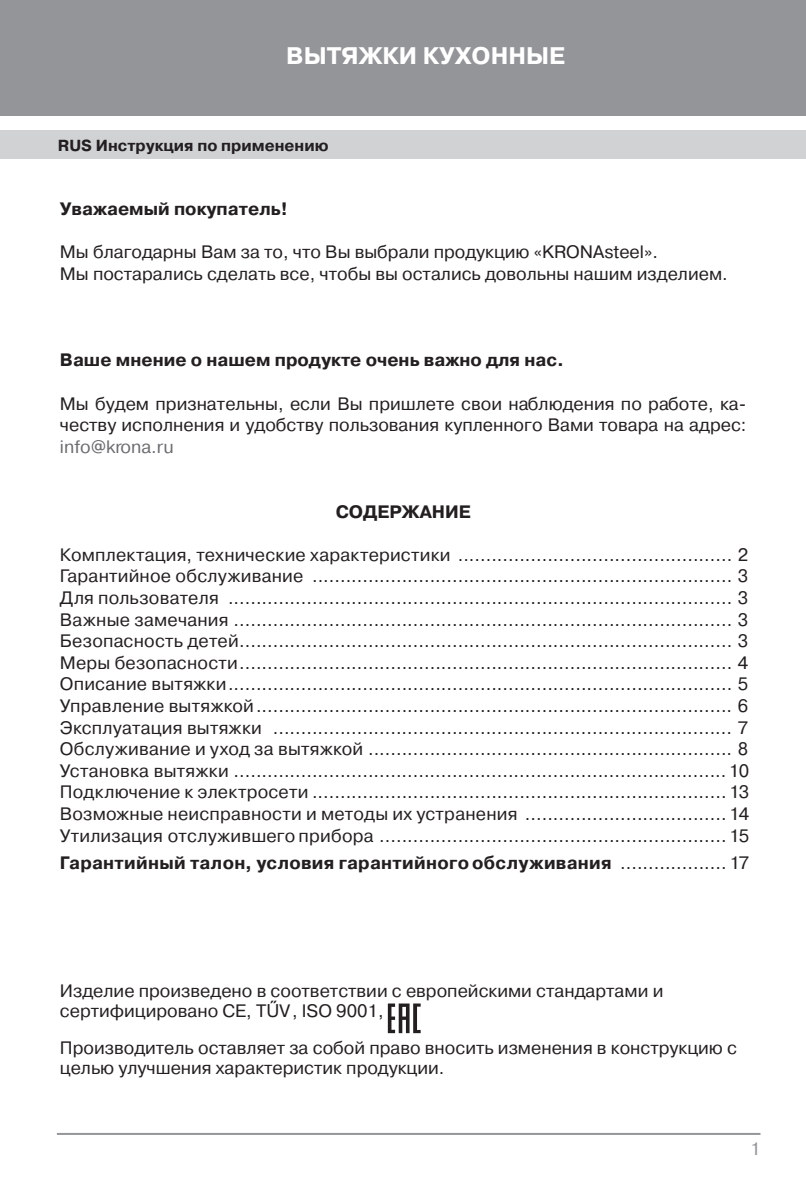
<style>
.page{position:relative;width:806px;height:1191px;background:#fff}
.page>*{position:absolute;margin:0;border:0;box-sizing:border-box;transform-origin:0 0}
.t1{font:700 24px "Pragmatica C";color:#fff}
.t2{font:18px/21.6px "Pragmatica C";color:#231f20}
.t3{font:700 18px "Pragmatica C";color:#231f20}
.t4{font:18px "Pragmatica C";color:#6c6d70}
.t5{font:18px "Pragmatica C";color:#939598}
.t6{font:700 16px "Pragmatica C";color:#231f20}
.s1{font-weight:400}
.s2{font-family:"Arial"}
</style>
<div class="page">
<div style="left:0;top:0;width:805px;height:116px;background:#939598"></div>
<div style="left:1px;top:130px;width:804px;height:29px;background:#d1d2d4"></div>
<hr style="left:57px;top:1133px;width:703px;height:2px;background:#939598">
<svg style="left:388px;top:1003px;width:32px;height:30px"></svg>
<h1 class="t1" style="left:286px;top:45px;width:280px">ВЫТЯЖКИ КУХОННЫЕ</h1>
<p class="t6" style="left:58px;top:138px;width:272px">RUS Инструкция по применению</p>
<p class="t3" style="left:60px;top:201px;width:229px">Уважаемый покупатель!</p>
<p class="t2" style="left:60px;top:243px;width:669px">Мы благодарны Вам за то, что Вы выбрали продукцию «KRONAsteel».<br>Мы постарались сделать все, чтобы вы остались довольны нашим изделием.</p>
<p class="t3" style="left:60px;top:352px;width:505px">Ваше мнение о нашем продукте очень важно для нас.</p>
<p class="t2" style="left:60px;top:394px;width:687px">Мы будем признательны, если Вы пришлете свои наблюдения по работе, ка&shy;честву исполнения и удобству пользования купленного Вами товара на адрес:</p>
<p class="t4" style="left:60px;top:439px;width:115px">info@krona.ru</p>
<p class="t3" style="left:335px;top:504px;width:136px">СОДЕРЖАНИЕ</p>
<p class="t2" style="left:60px;top:545px;width:690px;text-align:justify">Комплектация, технические характеристики ................................................. 2<br>Гарантийное обслуживание ........................................................................... 3<br>Для пользователя .......................................................................................... 3<br>Важные замечания ......................................................................................... 3<br>Безопасность детей........................................................................................ 3<br>Меры безопасности........................................................................................ 4<br>Описание вытяжки.......................................................................................... 5<br>Управление вытяжкой..................................................................................... 6<br>Эксплуатация вытяжки .................................................................................. 7<br>Обслуживание и уход за вытяжкой ................................................................. 8<br>Установка вытяжки ........................................................................................10<br>Подключение к электросети ..........................................................................13<br>Возможные неисправности и методы их устранения .................................... 14<br>Утилизация отслужившего прибора ..............................................................15</p>
<p class="t3" style="left:60px;top:855px;width:690px">Гарантийный талон, условия гарантийного обслуживания <span class="s1">................... 17</span></p>
<p class="t2" style="left:60px;top:982px;width:604px;line-height:20px">Изделие произведено в соответствии с европейскими стандартами и сертифицировано СЕ, T<span class="s2">Ű</span>V, ISO 9001,</p>
<p class="t2" style="left:60px;top:1039px;width:678px;line-height:20px">Производитель оставляет за собой право вносить изменения в конструкцию с целью улучшения характеристик продукции.</p>
<p class="t5" style="left:749px;top:1141px;width:12px">1</p>
</div>
